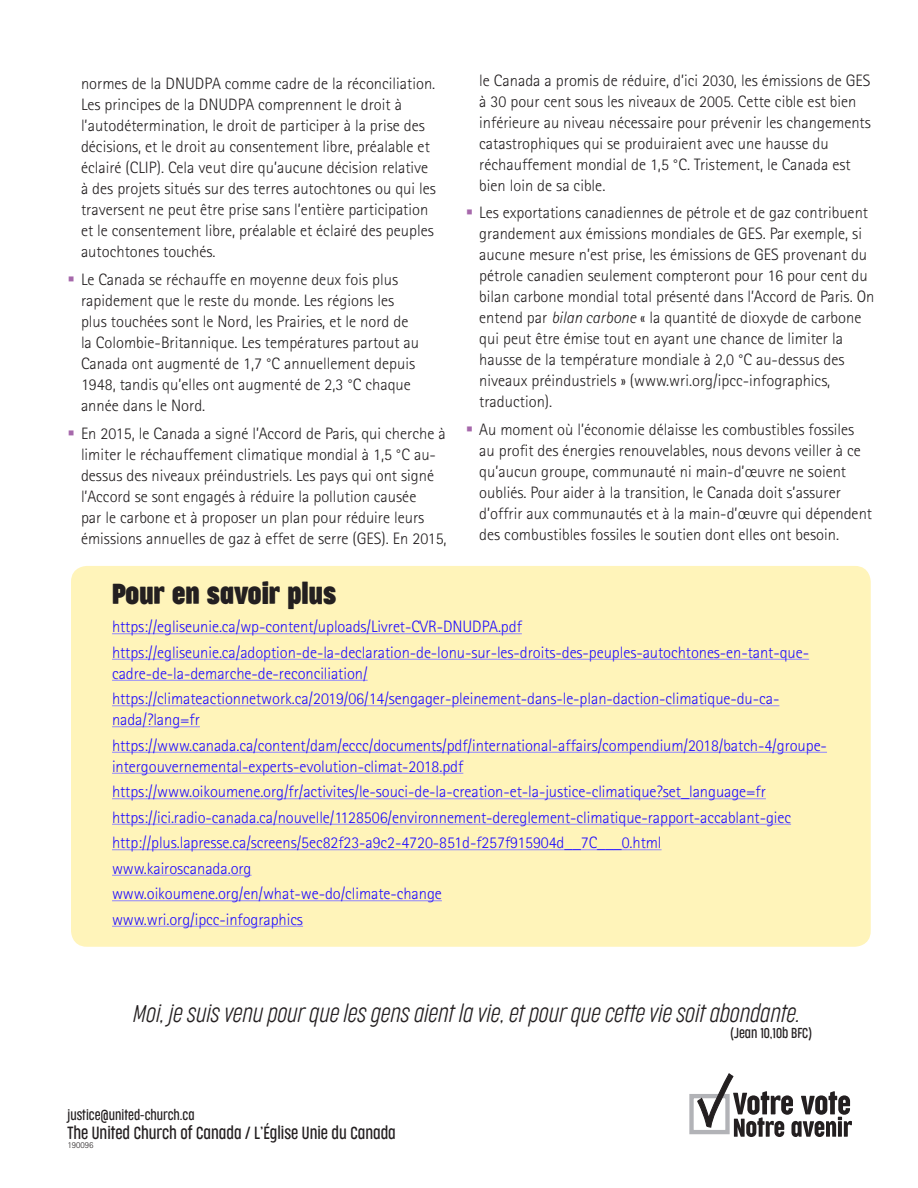
<style>
.page{position:relative;width:918px;height:1188px;background:#fff}
.page>*{position:absolute;margin:0;border:0;box-sizing:border-box;transform-origin:0 0}
.t1{font:700 27px "Cocogoose Compressed";color:#231f20}
.Bible_quote_large{font:italic 200 22.5px "Cocogoose Compressed";color:#231f20}
.BL{font:300 16.5px/21px "Rotis Sans Serif Std";color:#231f20}
.Body_text_-_Learn_Mo{font:300 16.5px/21px "Rotis Sans Serif Std";letter-spacing:-.005em;color:#210dff}
.t2{font:300 16.5px "Cocogoose Compressed";color:#231f20}
.Bible_Quote_credit{font:300 13.5px "Cocogoose Compressed";color:#231f20}
.t3{font:300 9px "Rotis Sans Serif Std";color:#231f20}
.s1{font-style:italic}
</style>
<div class="page">
<div style="left:689px;top:1094px;width:41px;height:40px;border:4px solid #b2b3b7"></div>
<svg style="left:697px;top:1073px;width:155px;height:64px"></svg>
<div style="left:71px;top:566px;width:800px;height:381px;background:#fff4ba;border-radius:16px"></div>
<hr style="left:112px;top:634px;width:410px;height:1px;background:#9086ff">
<hr style="left:112px;top:659px;width:697px;height:1px;background:#9086ff">
<hr style="left:112px;top:680px;width:256px;height:1px;background:#9086ff">
<hr style="left:112px;top:706px;width:667px;height:1px;background:#9086ff">
<hr style="left:112px;top:727px;width:88px;height:1px;background:#9086ff">
<hr style="left:112px;top:752px;width:715px;height:1px;background:#9086ff">
<hr style="left:112px;top:773px;width:351px;height:1px;background:#9086ff">
<hr style="left:112px;top:799px;width:654px;height:1px;background:#9086ff">
<hr style="left:112px;top:824px;width:679px;height:1px;background:#9086ff">
<hr style="left:112px;top:850px;width:550px;height:1px;background:#9086ff">
<hr style="left:112px;top:875px;width:140px;height:1px;background:#9086ff">
<hr style="left:112px;top:901px;width:330px;height:1px;background:#9086ff">
<hr style="left:112px;top:926px;width:191px;height:1px;background:#9086ff">
<p class="BL" style="left:81px;top:73px;width:356px">normes de la DNUDPA comme cadre de la réconciliation.<br>Les principes de la DNUDPA comprennent le droit à l’autodétermination, le droit de participer à la prise des décisions, et le droit au consentement libre, préalable et éclairé (CLIP). Cela veut dire qu’aucune décision relative à des projets situés sur des terres autochtones ou qui les traversent ne peut être prise sans l’entière participation et le consentement libre, préalable et éclairé des peuples autochtones touchés.</p>
<p class="BL" style="left:81px;top:269px;width:340px">Le Canada se réchauffe en moyenne deux fois plus rapidement que le reste du monde. Les régions les plus touchées sont le Nord, les Prairies, et le nord de la Colombie-Britannique. Les températures partout au Canada ont augmenté de 1,7 °C annuellement depuis 1948, tandis qu’elles ont augmenté de 2,3 °C chaque année dans le Nord.</p>
<p class="BL" style="left:81px;top:423px;width:367px">En 2015, le Canada a signé l’Accord de Paris, qui cherche à limiter le réchauffement climatique mondial à 1,5 °C au&shy;dessus des niveaux préindustriels. Les pays qui ont signé l’Accord se sont engagés à réduire la pollution causée<br>par le carbone et à proposer un plan pour réduire leurs émissions annuelles de gaz à effet de serre (GES). En 2015,</p>
<p class="BL" style="left:479px;top:70px;width:393px">le Canada a promis de réduire, d’ici 2030, les émissions de GES à 30 pour cent sous les niveaux de 2005. Cette cible est bien inférieure au niveau nécessaire pour prévenir les changements catastrophiques qui se produiraient avec une hausse du réchauffement mondial de 1,5 °C. Tristement, le Canada est bien loin de sa cible.</p>
<p class="BL" style="left:479px;top:202px;width:397px">Les exportations canadiennes de pétrole et de gaz contribuent grandement aux émissions mondiales de GES. Par exemple, si aucune mesure n’est prise, les émissions de GES provenant du pétrole canadien seulement compteront pour 16 pour cent du bilan carbone mondial total présenté dans l’Accord de Paris. On entend par <span class="s1">bilan carbone</span> « la quantité de dioxyde de carbone qui peut être émise tout en ayant une chance de limiter la hausse de la température mondiale à 2,0 °C au-dessus des niveaux préindustriels » (www.wri.org/ipcc-infographics, traduction).</p>
<p class="BL" style="left:479px;top:419px;width:394px">Au moment où l’économie délaisse les combustibles fossiles au profit des énergies renouvelables, nous devons veiller à ce qu’aucun groupe, communauté ni main-d’œuvre ne soient oubliés. Pour aider à la transition, le Canada doit s’assurer d’offrir aux communautés et à la main-d’œuvre qui dépendent des combustibles fossiles le soutien dont elles ont besoin.</p>
<h2 class="t1" style="left:112px;top:578px;width:226px">Pour en savoir plus</h2>
<p class="Body_text_-_Learn_Mo" style="left:112px;top:616px;width:411px">https://egliseunie.ca/wp-content/uploads/Livret-CVR-DNUDPA.pdf</p>
<p class="Body_text_-_Learn_Mo" style="left:112px;top:642px;width:699px">https://egliseunie.ca/adoption-de-la-declaration-de-lonu-sur-les-droits-des-peuples-autochtones-en-tant-que&shy;cadre-de-la-demarche-de-reconciliation/</p>
<p class="Body_text_-_Learn_Mo" style="left:112px;top:688px;width:669px">https://climateactionnetwork.ca/2019/06/14/sengager-pleinement-dans-le-plan-daction-climatique-du-ca&shy;nada/?lang=fr</p>
<p class="Body_text_-_Learn_Mo" style="left:112px;top:735px;width:716px">https://www.canada.ca/content/dam/eccc/documents/pdf/international-affairs/compendium/2018/batch-4/groupe&shy;intergouvernemental-experts-evolution-climat-2018.pdf</p>
<p class="Body_text_-_Learn_Mo" style="left:112px;top:781px;width:655px">https://www.oikoumene.org/fr/activites/le-souci-de-la-creation-et-la-justice-climatique?set_language=fr</p>
<p class="Body_text_-_Learn_Mo" style="left:112px;top:807px;width:681px">https://ici.radio-canada.ca/nouvelle/1128506/environnement-dereglement-climatique-rapport-accablant-giec</p>
<p class="Body_text_-_Learn_Mo" style="left:112px;top:832px;width:551px">http://plus.lapresse.ca/screens/5ec82f23-a9c2-4720-851d-f257f915904d__7C___0.html</p>
<p class="Body_text_-_Learn_Mo" style="left:112px;top:858px;width:141px">www.kairoscanada.org</p>
<p class="Body_text_-_Learn_Mo" style="left:112px;top:883px;width:331px">www.oikoumene.org/en/what-we-do/climate-change</p>
<p class="Body_text_-_Learn_Mo" style="left:112px;top:909px;width:193px">www.wri.org/ipcc-infographics</p>
<p class="Bible_quote_large" style="left:132px;top:1000px;width:668px">Moi, je suis venu pour que les gens aient la vie, et pour que cette vie soit abondante.</p>
<p class="Bible_Quote_credit" style="left:730px;top:1025px;width:84px">(Jean 10,10b BFC)</p>
<p class="Bible_Quote_credit" style="left:68px;top:1107px;width:129px">justice@united-church.ca</p>
<p class="t2" style="left:68px;top:1123px;width:330px">The United Church of Canada / L’Église Unie du Canada</p>
<p class="t3" style="left:68px;top:1140px;width:27px">190096</p>
</div>
